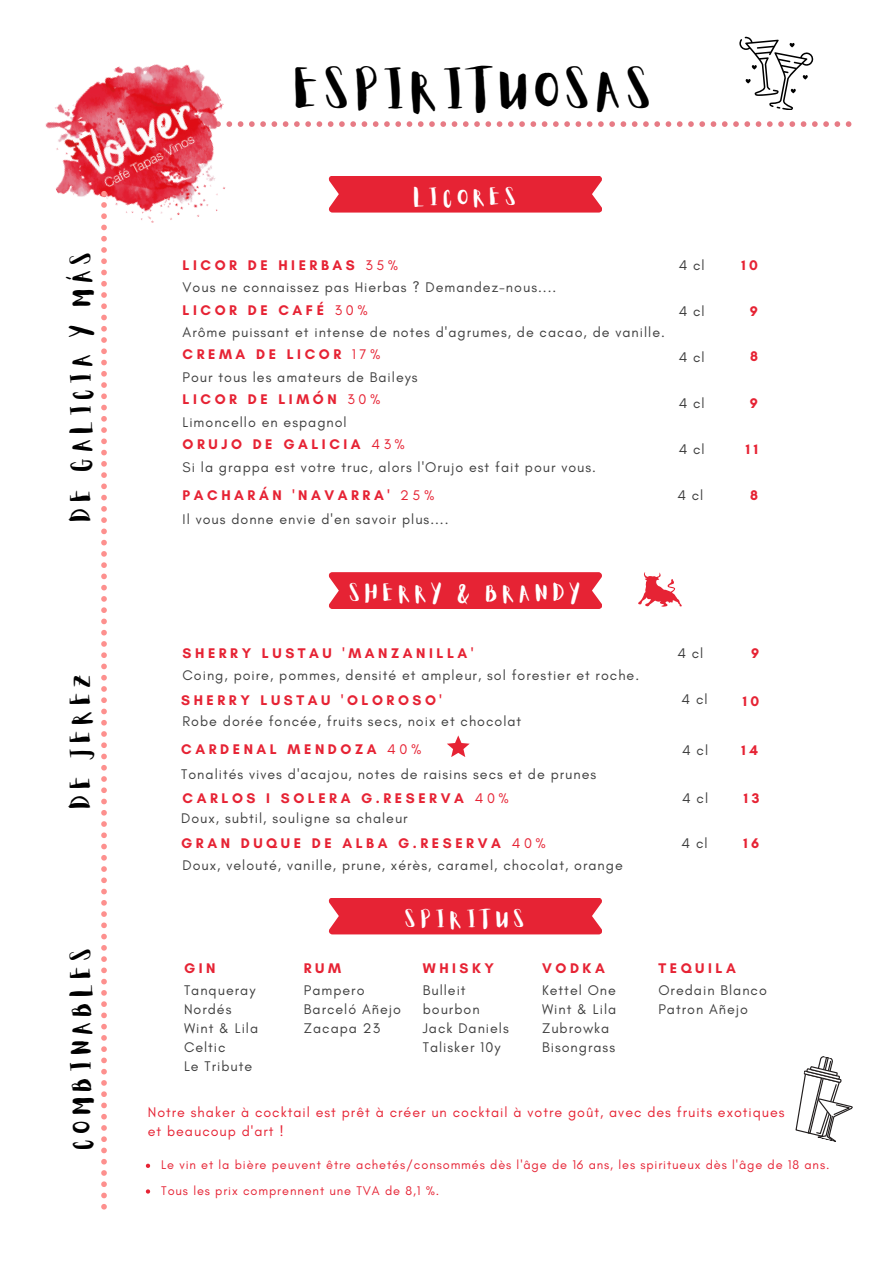
<style>
.page{position:relative;width:894px;height:1264px;background:#fff}
.page>*{position:absolute;margin:0;border:0;box-sizing:border-box;transform-origin:0 0}
.t1{font:45px "Aloja Extended";letter-spacing:.11em;color:#000}
.t2{font:22.5px "Aloja Extended";letter-spacing:.24em;color:#000}
.t3{font:19.5px "Aloja Extended";letter-spacing:.24em;color:#fff}
.t4{font:14.25px/19.2px "Glacial Indifference";letter-spacing:.07em;color:#3f3f3f}
.t5{font:700 14.25px "Glacial Indifference";letter-spacing:.25em;color:#e62334}
.t6{font:14.25px/19.2px "Glacial Indifference";letter-spacing:.07em;color:#e62334}
.t7{font:12.75px "Glacial Indifference";letter-spacing:.07em;color:#e62334}
.s1{font-weight:400}
</style>
<div class="page">
<svg style="left:271px;top:121px;width:580px;height:6px"></svg>
<div style="left:329px;top:176px;width:273px;height:36px;background:#e62334"></div>
<div style="left:329px;top:898px;width:273px;height:36px;background:#e62334"></div>
<svg style="left:795px;top:1056px;width:58px;height:86px"></svg>
<img style="left:45px;top:64px;width:221px;height:159px">
<svg style="left:101px;top:191px;width:6px;height:1018px"></svg>
<svg style="left:146px;top:1163px;width:4px;height:4px"></svg>
<svg style="left:739px;top:37px;width:74px;height:73px"></svg>
<svg style="left:146px;top:1189px;width:4px;height:4px"></svg>
<div style="left:329px;top:572px;width:273px;height:37px;background:#e62334"></div>
<svg style="left:638px;top:572px;width:43px;height:35px"></svg>
<svg style="left:447px;top:735px;width:22px;height:21px"></svg>
<p class="t2" style="left:72px;top:521px;width:271px;rotate:-90deg">DE GALICIA Y MÁS</p>
<h6 class="t2" style="left:71px;top:808px;width:137px;rotate:-90deg">DE JEREZ</h6>
<h6 class="t2" style="left:72px;top:1148px;width:203px;rotate:-90deg">COMBINABLES</h6>
<p class="t1" style="left:295px;top:71px;width:359px">ESPIRITUOSAS</p>
<h1 class="t3" style="left:414px;top:188px;width:104px">LICORES</h1>
<p class="t5" style="left:182px;top:256px;width:217px">LICOR DE HIERBAS <span class="s1">35%</span></p>
<h2 class="t4" style="left:182px;top:278px;width:375px">Vous ne connaissez pas Hierbas ? Demandez-nous....</h2>
<h5 class="t4" style="left:182px;top:322px;width:483px">Arôme puissant et intense de notes d'agrumes, de cacao, de vanille.</h5>
<p class="t5" style="left:182px;top:301px;width:187px">LICOR DE CAFÉ <span class="s1">30%</span></p>
<h3 class="t5" style="left:182px;top:346px;width:199px">CREMA DE LICOR <span class="s1">17%</span></h3>
<h2 class="t4" style="left:182px;top:367px;width:236px">Pour tous les amateurs de Baileys</h2>
<h6 class="t5" style="left:182px;top:391px;width:199px">LICOR DE LIMÓN <span class="s1">30%</span></h6>
<p class="t4" style="left:182px;top:412px;width:166px">Limoncello en espagnol</p>
<p class="t5" style="left:182px;top:435px;width:224px">ORUJO DE GALICIA <span class="s1">43%</span></p>
<h6 class="t4" style="left:182px;top:457px;width:415px">Si la grappa est votre truc, alors l'Orujo est fait pour vous.</h6>
<p class="t5" style="left:182px;top:486px;width:253px">PACHARÁN 'NAVARRA' <span class="s1">25%</span></p>
<h6 class="t4" style="left:182px;top:509px;width:267px">Il vous donne envie d'en savoir plus....</h6>
<h5 class="t4" style="left:678px;top:255px;width:28px">4 cl</h5>
<p class="t5" style="left:741px;top:256px;width:18px">1 0</p>
<h6 class="t4" style="left:678px;top:301px;width:28px">4 cl</h6>
<h6 class="t5" style="left:749px;top:302px;width:10px">9</h6>
<h6 class="t4" style="left:678px;top:347px;width:28px">4 cl</h6>
<h5 class="t5" style="left:750px;top:348px;width:9px">8</h5>
<h6 class="t4" style="left:678px;top:393px;width:28px">4 cl</h6>
<p class="t5" style="left:749px;top:394px;width:10px">9</p>
<h6 class="t4" style="left:678px;top:439px;width:28px">4 cl</h6>
<h4 class="t5" style="left:745px;top:440px;width:14px">1 1</h4>
<p class="t4" style="left:677px;top:485px;width:28px">4 cl</p>
<h3 class="t5" style="left:749px;top:486px;width:9px">8</h3>
<h5 class="t3" style="left:349px;top:585px;width:233px">SHERRY &amp; BRANDY</h5>
<h6 class="t5" style="left:182px;top:644px;width:292px">SHERRY LUSTAU 'MANZANILLA'</h6>
<h6 class="t4" style="left:182px;top:665px;width:458px">Coing, poire, pommes, densité et ampleur, sol forestier et roche.</h6>
<h4 class="t5" style="left:181px;top:691px;width:262px">SHERRY LUSTAU 'OLOROSO'</h4>
<h4 class="t4" style="left:182px;top:711px;width:340px">Robe dorée foncée, fruits secs, noix et chocolat</h4>
<p class="t5" style="left:181px;top:740px;width:242px">CARDENAL MENDOZA <span class="s1">40%</span></p>
<p class="t4" style="left:181px;top:764px;width:416px">Tonalités vives d'acajou, notes de raisins secs et de prunes</p>
<h6 class="t4" style="left:181px;top:808px;width:228px">Doux, subtil, souligne sa chaleur</h6>
<h5 class="t5" style="left:182px;top:789px;width:328px">CARLOS I SOLERA G.RESERVA <span class="s1">40%</span></h5>
<p class="t4" style="left:677px;top:643px;width:28px">4 cl</p>
<h6 class="t5" style="left:751px;top:644px;width:10px">9</h6>
<h6 class="t4" style="left:681px;top:689px;width:28px">4 cl</h6>
<h6 class="t5" style="left:742px;top:692px;width:18px">1 0</h6>
<h3 class="t4" style="left:682px;top:740px;width:28px">4 cl</h3>
<h6 class="t4" style="left:682px;top:788px;width:28px">4 cl</h6>
<h6 class="t5" style="left:741px;top:741px;width:18px">1 4</h6>
<h5 class="t5" style="left:743px;top:789px;width:17px">1 3</h5>
<h2 class="t5" style="left:181px;top:834px;width:366px">GRAN DUQUE DE ALBA G.RESERVA <span class="s1">40%</span></h2>
<h4 class="t4" style="left:681px;top:833px;width:28px">4 cl</h4>
<h4 class="t5" style="left:743px;top:834px;width:17px">1 6</h4>
<h4 class="t4" style="left:182px;top:854px;width:441px">Doux, velouté, vanille, prune, xérès, caramel, chocolat, orange</h4>
<p class="t5" style="left:184px;top:958px;width:33px">GIN</p>
<h6 class="t4" style="left:184px;top:980px;width:76px">Tanqueray<br>Nordés<br>Wint &amp; Lila<br>Celtic<br>Le Tribute</h6>
<h5 class="t3" style="left:405px;top:910px;width:121px">SPIRITUS</h5>
<h6 class="t5" style="left:304px;top:958px;width:39px">RUM</h6>
<h5 class="t4" style="left:304px;top:980px;width:99px">Pampero<br>Barceló Añejo<br>Zacapa 23</h5>
<p class="t5" style="left:422px;top:958px;width:73px">WHISKY</p>
<h6 class="t4" style="left:422px;top:980px;width:88px">Bulleit bourbon<br>Jack Daniels<br>Talisker 10y</h6>
<h6 class="t5" style="left:542px;top:958px;width:64px">VODKA</h6>
<h5 class="t4" style="left:542px;top:980px;width:76px">Kettel One<br>Wint &amp; Lila<br>Zubrowka<br>Bisongrass</h5>
<h6 class="t5" style="left:658px;top:958px;width:79px">TEQUILA</h6>
<p class="t4" style="left:658px;top:980px;width:110px">Oredain Blanco<br>Patron Añejo</p>
<h6 class="t6" style="left:148px;top:1102px;width:638px">Notre shaker à cocktail est prêt à créer un cocktail à votre goût, avec des fruits exotiques et beaucoup d'art !</h6>
<h4 class="t7" style="left:161px;top:1156px;width:669px">Le vin et la bière peuvent être achetés/consommés dès l'âge de 16 ans, les spiritueux dès l'âge de 18 ans.</h4>
<p class="t7" style="left:161px;top:1182px;width:279px">Tous les prix comprennent une TVA de 8,1 %.</p>
</div>
